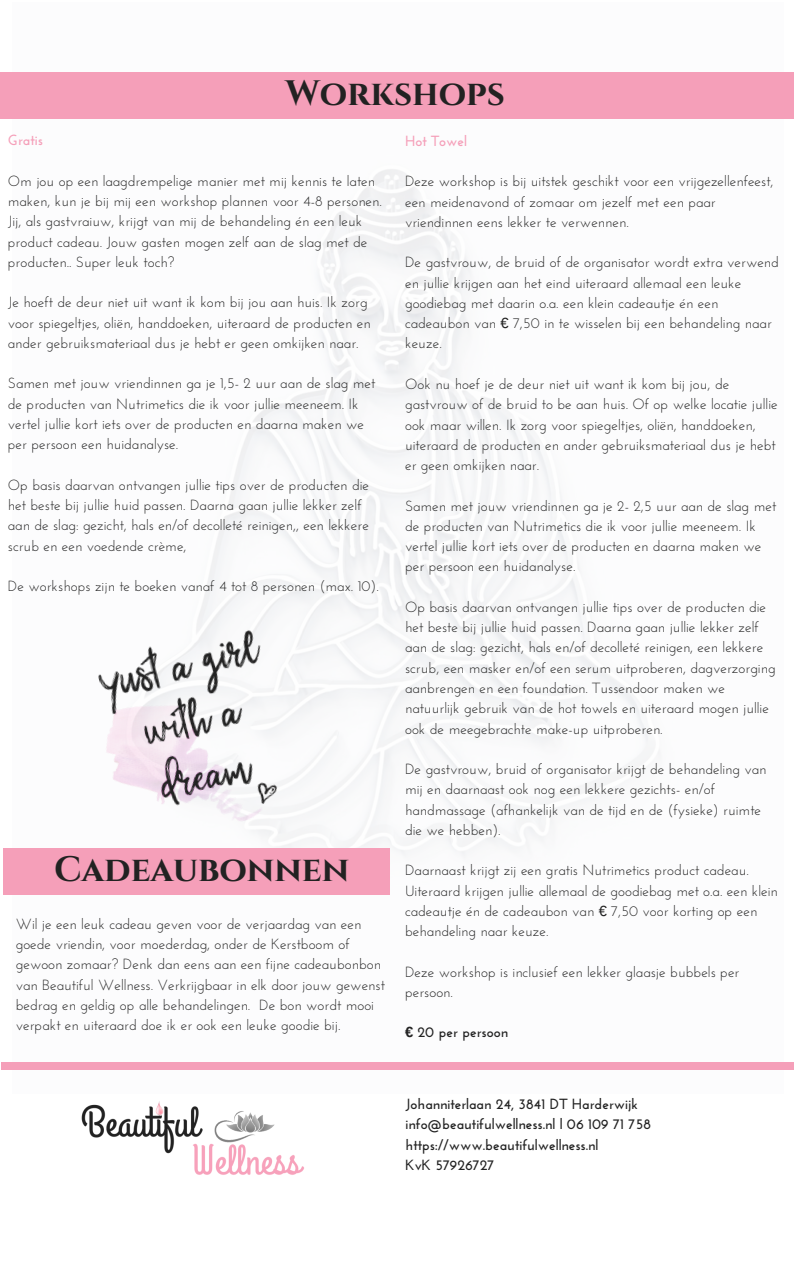
<style>
.page{position:relative;width:794px;height:1266px;background:#fff}
.page>*{position:absolute;margin:0;border:0;box-sizing:border-box;transform-origin:0 0}
.t1{font:700 35.25px "Cinzel";color:#222}
.t2{font:14.7px/20.2px "Josefin Sans";color:#222}
.t3{font:700 14.7px/20.2px "Josefin Sans";color:#222}
.t4{font:700 14.7px "Josefin Sans";color:#f59fb9}
.s1{font-family:"Liberation Sans"}
</style>
<div class="page">
<div style="left:0;top:73px;width:793px;height:46px;background:#f59fb9"></div>
<div style="left:3px;top:848px;width:387px;height:46px;background:#f59fb9"></div>
<img style="left:20px;top:560px;width:356px;height:335px">
<div style="left:1px;top:1062px;width:44px;height:7px;background:#f59fb9"></div>
<div style="left:749px;top:1062px;width:44px;height:7px;background:#f59fb9"></div>
<div style="left:43px;top:1062px;width:300px;height:7px;background:#f59fb9"></div>
<div style="left:342px;top:1062px;width:299px;height:7px;background:#f59fb9"></div>
<div style="left:640px;top:1062px;width:111px;height:7px;background:#f59fb9"></div>
<img style="left:81px;top:1101px;width:223px;height:74px">
<h1 class="t1" style="left:285px;top:70px;width:221px">Workshops</h1>
<p class="t4" style="left:405px;top:135px;width:63px">Hot Towel</p>
<p class="t2" style="left:405px;top:172px;width:370px">Deze workshop is bij uitstek geschikt voor een vrijgezellenfeest, een meidenavond of zomaar om jezelf met een paar vriendinnen eens lekker te verwennen.</p>
<p class="t2" style="left:405px;top:254px;width:375px">De gastvrouw, de bruid of de organisator wordt extra verwend en jullie krijgen aan het eind uiteraard allemaal een leuke goodiebag met daarin o.a. een klein cadeautje én een cadeaubon van <span class="s1">€</span> 7,50 in te wisselen bij een behandeling naar keuze.</p>
<p class="t2" style="left:405px;top:375px;width:374px">Ook nu hoef je de deur niet uit want ik kom bij jou, de gastvrouw of de bruid to be aan huis. Of op welke locatie jullie ook maar willen. Ik zorg voor spiegeltjes, oliën, handdoeken, uiteraard de producten en ander gebruiksmateriaal dus je hebt er geen omkijken naar.</p>
<p class="t2" style="left:405px;top:497px;width:372px">Samen met jouw vriendinnen ga je 2- 2,5 uur aan de slag met de producten van Nutrimetics die ik voor jullie meeneem. Ik vertel jullie kort iets over de producten en daarna maken we per persoon een huidanalyse.</p>
<p class="t2" style="left:405px;top:598px;width:372px">Op basis daarvan ontvangen jullie tips over de producten die het beste bij jullie huid passen. Daarna gaan jullie lekker zelf aan de slag: gezicht, hals en/of decolleté reinigen, een lekkere scrub, een masker en/of een serum uitproberen, dagverzorging aanbrengen en een foundation. Tussendoor maken we natuurlijk gebruik van de hot towels en uiteraard mogen jullie ook de meegebrachte make-up uitproberen.</p>
<p class="t2" style="left:405px;top:760px;width:363px">De gastvrouw, bruid of organisator krijgt de behandeling van mij en daarnaast ook nog een lekkere gezichts- en/of handmassage (afhankelijk van de tijd en de (fysieke) ruimte die we hebben).</p>
<p class="t2" style="left:405px;top:861px;width:374px">Daarnaast krijgt zij een gratis Nutrimetics product cadeau.<br>Uiteraard krijgen jullie allemaal de goodiebag met o.a. een klein cadeautje én de cadeaubon van <span class="s1">€</span> 7,50 voor korting op een behandeling naar keuze.</p>
<p class="t2" style="left:405px;top:963px;width:336px">Deze workshop is inclusief een lekker glaasje bubbels per persoon.</p>
<p class="t3" style="left:405px;top:1023px;width:104px"><span class="s1">€</span> 20 per persoon</p>
<p class="t4" style="left:8px;top:134px;width:37px">Gratis</p>
<p class="t2" style="left:8px;top:172px;width:375px">Om jou op een laagdrempelige manier met mij kennis te laten maken, kun je bij mij een workshop plannen voor 4-8 personen.<br>Jij, als gastvraiuw, krijgt van mij de behandeling én een leuk product cadeau. Jouw gasten mogen zelf aan de slag met de producten.. Super leuk toch?</p>
<p class="t2" style="left:8px;top:293px;width:364px">Je hoeft de deur niet uit want ik kom bij jou aan huis. Ik zorg voor spiegeltjes, oliën, handdoeken, uiteraard de producten en ander gebruiksmateriaal dus je hebt er geen omkijken naar.</p>
<p class="t2" style="left:8px;top:375px;width:369px">Samen met jouw vriendinnen ga je 1,5- 2 uur aan de slag met de producten van Nutrimetics die ik voor jullie meeneem. Ik vertel jullie kort iets over de producten en daarna maken we per persoon een huidanalyse.</p>
<p class="t2" style="left:8px;top:476px;width:362px">Op basis daarvan ontvangen jullie tips over de producten die het beste bij jullie huid passen. Daarna gaan jullie lekker zelf aan de slag: gezicht, hals en/of decolleté reinigen,, een lekkere scrub en een voedende crème,</p>
<p class="t2" style="left:8px;top:577px;width:372px">De workshops zijn te boeken vanaf 4 tot 8 personen (max. 10).</p>
<h1 class="t1" style="left:54px;top:847px;width:297px">Cadeaubonnen</h1>
<p class="t2" style="left:16px;top:915px;width:370px">Wil je een leuk cadeau geven voor de verjaardag van een goede vriendin, voor moederdag, onder de Kerstboom of gewoon zomaar? Denk dan eens aan een fijne cadeaubonbon van Beautiful Wellness. Verkrijgbaar in elk door jouw gewenst bedrag en geldig op alle behandelingen. De bon wordt mooi verpakt en uiteraard doe ik er ook een leuke goodie bij.</p>
<p class="t3" style="left:405px;top:1095px;width:247px">Johanniterlaan 24, 3841 DT Harderwijk info@beautifulwellness.nl l 06 109 71 758 https://www.beautifulwellness.nl<br>KvK 57926727</p>
</div>
